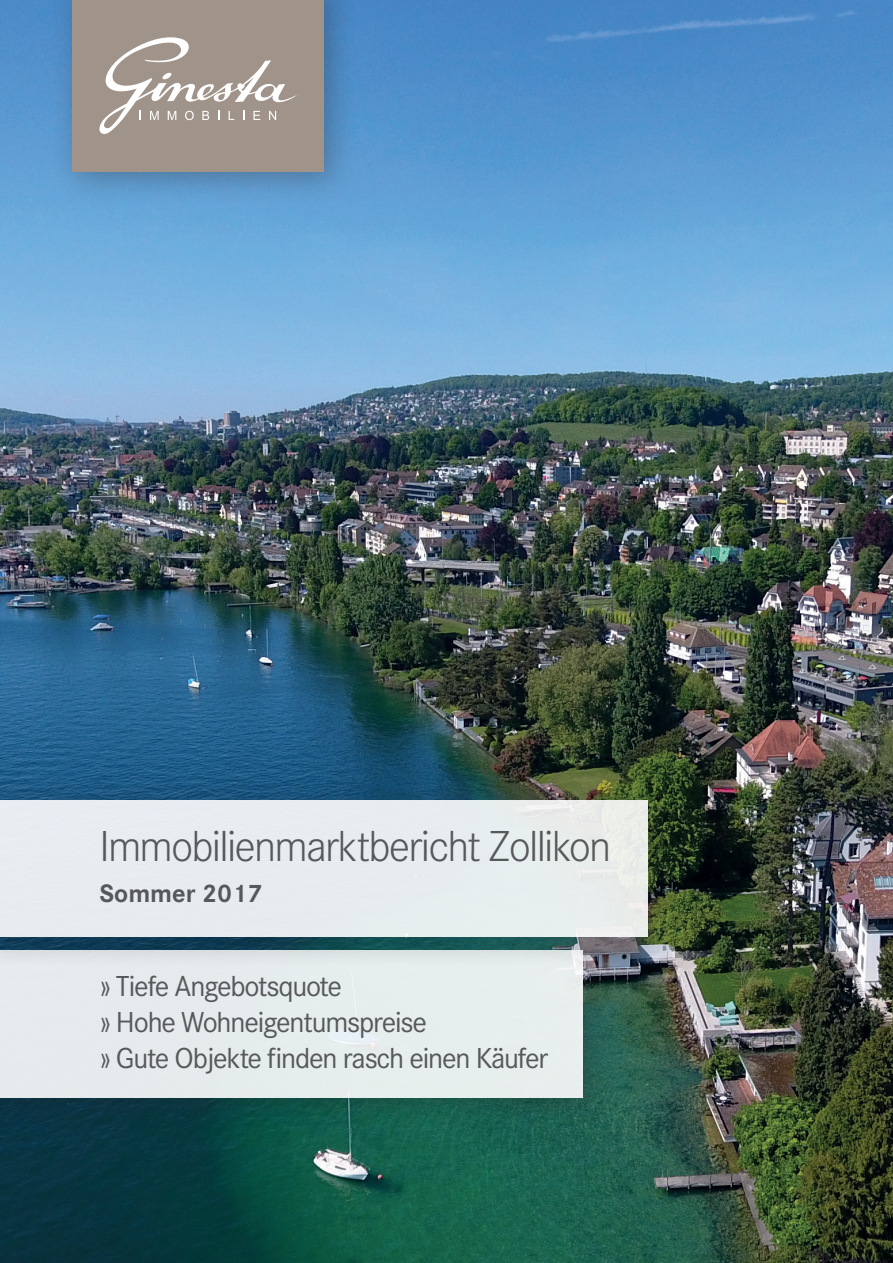
<style>
.page{position:relative;width:893px;height:1263px;background:#fff}
.page>*{position:absolute;margin:0;border:0;box-sizing:border-box;transform-origin:0 0}
.t1{font:300 45px "Corporate S";letter-spacing:-.04em;color:#57585a}
.t2{font:30px/36px "Corporate S";letter-spacing:-.04em;color:#57585a}
.t3{font:700 26.25px "Corporate S";color:#57585a}
</style>
<div class="page">
<img style="left:0;top:0;width:893px;height:1263px">
<div style="left:50px;top:0;width:308px;height:206px;background:#231f20;opacity:.31"></div>
<div style="left:72px;top:0;width:252px;height:172px;background:#a0948a"></div>
<svg style="left:99px;top:37px;width:198px;height:97px"></svg>
<div style="left:0;top:928px;width:617px;height:205px;background:#231f20;opacity:.31"></div>
<div style="left:0;top:950px;width:583px;height:148px;background:#e6eded"></div>
<div style="left:0;top:778px;width:682px;height:193px;background:#231f20;opacity:.31"></div>
<div style="left:0;top:800px;width:648px;height:136px;background:#e7ecef"></div>
<h1 class="t1" style="left:99px;top:816px;width:513px">Immobilienmarktbericht Zollikon</h1>
<p class="t3" style="left:99px;top:878px;width:164px">Sommer 2017</p>
<p class="t2" style="left:99px;top:968px;width:450px">» Tiefe Angebotsquote<br>» Hohe Wohneigentumspreise<br>» Gute Objekte finden rasch einen Käufer</p>
</div>
